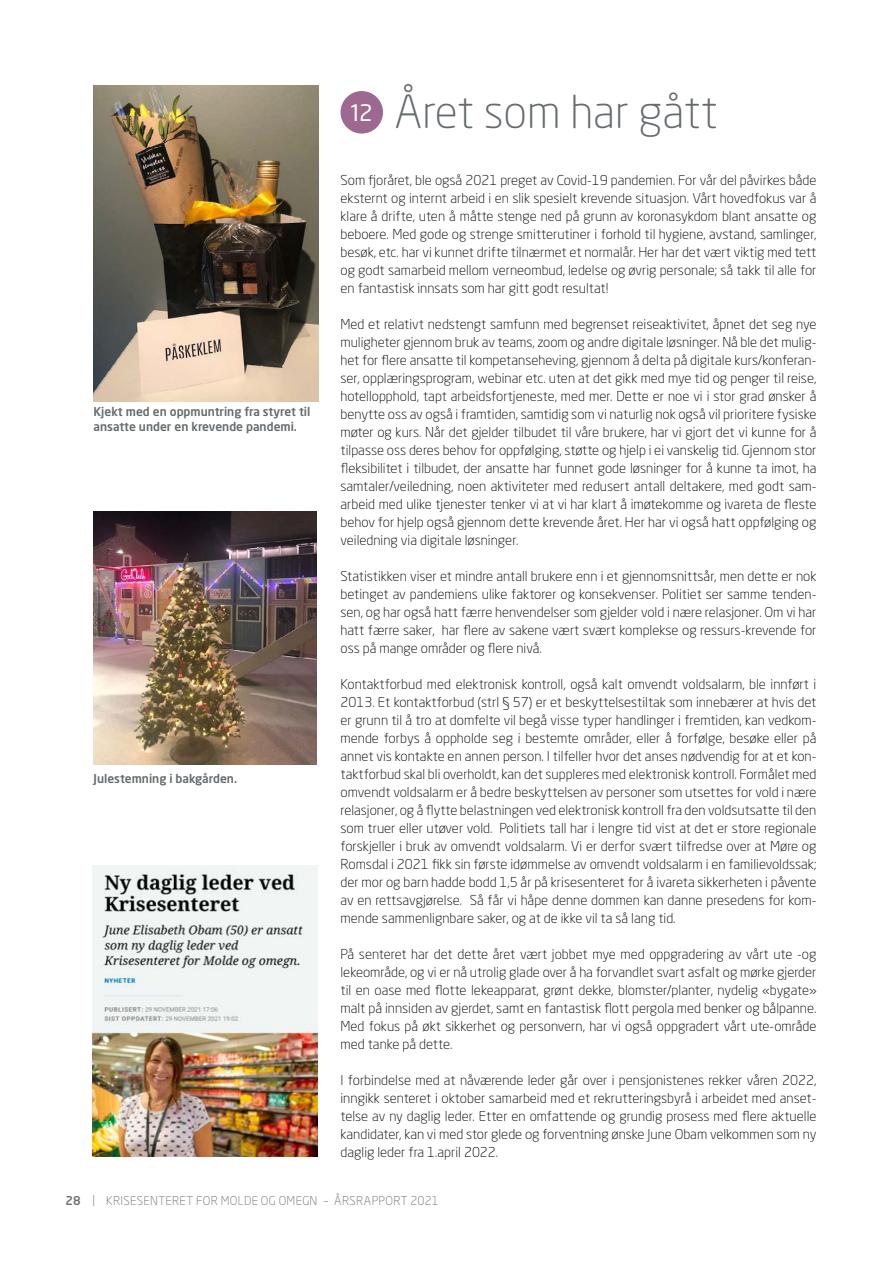
<style>
.page{position:relative;width:893px;height:1263px;background:#fff}
.page>*{position:absolute;margin:0;border:0;box-sizing:border-box;transform-origin:0 0}
.t1{font:300 45px "Neo Sans Std";color:#646a6d}
.t2{font:300 13.5px/18px "Neo Sans Std";color:#000;text-align:justify}
.t3{font:500 12px/15px "Neo Sans Std";color:#646a6d}
.t4{font:300 12px "Neo Sans Std";letter-spacing:.025em;color:#6e6e6e}
.s1{font-weight:500}
</style>
<div class="page">
<div style="left:340px;top:91px;width:43px;height:43px;background:#9e6990;border-radius:50%"></div>
<img style="left:94px;top:85px;width:224px;height:317px">
<img style="left:93px;top:865px;width:224px;height:292px">
<img style="left:94px;top:511px;width:222px;height:253px">
<p class="t3" style="left:94px;top:404px;width:218px">Kjekt med en oppmuntring fra styret til ansatte under en krevende pandemi.</p>
<p class="t3" style="left:94px;top:770px;width:145px">Julestemning i bakgården.</p>
<h1 class="t1" style="left:348px;top:84px;width:371px"><sup>12</sup> Året som har gått</h1>
<p class="t2" style="left:340px;top:170px;width:477px">Som fjoråret, ble også 2021 preget av Covid-19 pandemien. For vår del påvirkes både eksternt og internt arbeid i en slik spesielt krevende situasjon. Vårt hovedfokus var å klare å drifte, uten å måtte stenge ned på grunn av koronasykdom blant ansatte og beboere. Med gode og strenge smitterutiner i forhold til hygiene, avstand, samlinger, besøk, etc. har vi kunnet drifte tilnærmet et normalår. Her har det vært viktig med tett og godt samarbeid mellom verneombud, ledelse og øvrig personale; så takk til alle for en fantastisk innsats som har gitt godt resultat!</p>
<p class="t2" style="left:340px;top:314px;width:477px">Med et relativt nedstengt samfunn med begrenset reiseaktivitet, åpnet det seg nye muligheter gjennom bruk av teams, zoom og andre digitale løsninger. Nå ble det mulig&shy;het for flere ansatte til kompetanseheving, gjennom å delta på digitale kurs/konferan&shy;ser, opplæringsprogram, webinar etc. uten at det gikk med mye tid og penger til reise, hotellopphold, tapt arbeidsfortjeneste, med mer. Dette er noe vi i stor grad ønsker å benytte oss av også i framtiden, samtidig som vi naturlig nok også vil prioritere fysiske møter og kurs. Når det gjelder tilbudet til våre brukere, har vi gjort det vi kunne for å tilpasse oss deres behov for oppfølging, støtte og hjelp i ei vanskelig tid. Gjennom stor fleksibilitet i tilbudet, der ansatte har funnet gode løsninger for å kunne ta imot, ha samtaler/veiledning, noen aktiviteter med redusert antall deltakere, med godt sam&shy;arbeid med ulike tjenester tenker vi at vi har klart å imøtekomme og ivareta de fleste behov for hjelp også gjennom dette krevende året. Her har vi også hatt oppfølging og veiledning via digitale løsninger.</p>
<p class="t2" style="left:340px;top:566px;width:477px">Statistikken viser et mindre antall brukere enn i et gjennomsnittsår, men dette er nok betinget av pandemiens ulike faktorer og konsekvenser. Politiet ser samme tenden&shy;sen, og har også hatt færre henvendelser som gjelder vold i nære relasjoner. Om vi har hatt færre saker, har flere av sakene vært svært komplekse og ressurs-krevende for oss på mange områder og flere nivå.</p>
<p class="t2" style="left:340px;top:674px;width:477px">Kontaktforbud med elektronisk kontroll, også kalt omvendt voldsalarm, ble innført i 2013. Et kontaktforbud (strl § 57) er et beskyttelsestiltak som innebærer at hvis det er grunn til å tro at domfelte vil begå visse typer handlinger i fremtiden, kan vedkom&shy;mende forbys å oppholde seg i bestemte områder, eller å forfølge, besøke eller på annet vis kontakte en annen person. I tilfeller hvor det anses nødvendig for at et kon&shy;taktforbud skal bli overholdt, kan det suppleres med elektronisk kontroll. Formålet med omvendt voldsalarm er å bedre beskyttelsen av personer som utsettes for vold i nære relasjoner, og å flytte belastningen ved elektronisk kontroll fra den voldsutsatte til den som truer eller utøver vold. Politiets tall har i lengre tid vist at det er store regionale forskjeller i bruk av omvendt voldsalarm. Vi er derfor svært tilfredse over at Møre og Romsdal i 2021 fikk sin første idømmelse av omvendt voldsalarm i en familievoldssak; der mor og barn hadde bodd 1,5 år på krisesenteret for å ivareta sikkerheten i påvente av en rettsavgjørelse. Så får vi håpe denne dommen kan danne presedens for kom&shy;mende sammenlignbare saker, og at de ikke vil ta så lang tid.</p>
<p class="t2" style="left:340px;top:944px;width:477px">På senteret har det dette året vært jobbet mye med oppgradering av vårt ute -og lekeområde, og vi er nå utrolig glade over å ha forvandlet svart asfalt og mørke gjerder til en oase med flotte lekeapparat, grønt dekke, blomster/planter, nydelig «bygate» malt på innsiden av gjerdet, samt en fantastisk flott pergola med benker og bålpanne.<br>Med fokus på økt sikkerhet og personvern, har vi også oppgradert vårt ute-område med tanke på dette.</p>
<p class="t2" style="left:340px;top:1070px;width:477px">I forbindelse med at nåværende leder går over i pensjonistenes rekker våren 2022, inngikk senteret i oktober samarbeid med et rekrutteringsbyrå i arbeidet med anset&shy;telse av ny daglig leder. Etter en omfattende og grundig prosess med flere aktuelle kandidater, kan vi med stor glede og forventning ønske June Obam velkommen som ny daglig leder fra 1.april 2022.</p>
<p class="t4" style="left:66px;top:1194px;width:375px"><span class="s1">28</span> | KRISESENTERET FOR MOLDE OG OMEGN – ÅRSRAPPORT 2021</p>
</div>
